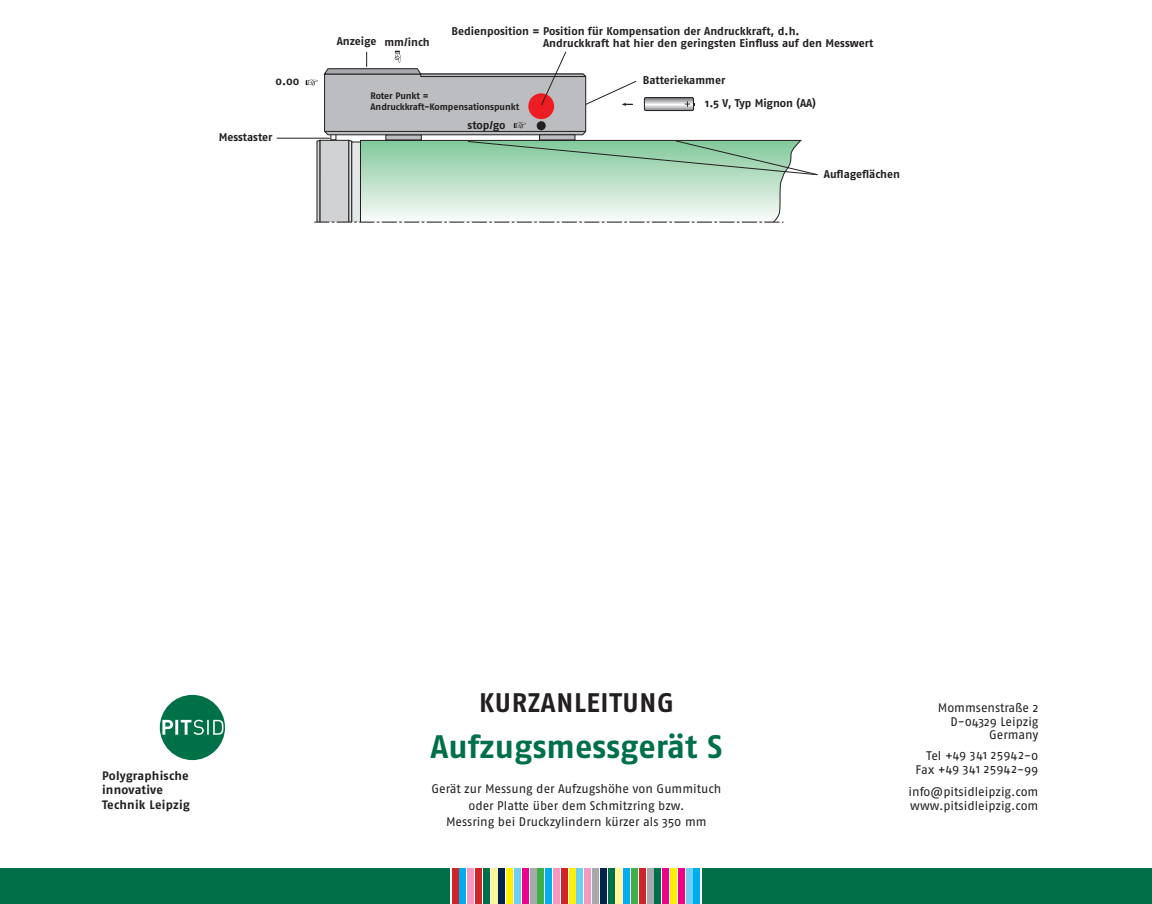
<style>
.page{position:relative;width:1152px;height:904px;background:#fff}
.page>*{position:absolute;margin:0;border:0;box-sizing:border-box;transform-origin:0 0}
.t1{font:700 32.5px "Fago Pro";color:#007049}
.t2{font:700 26.88px "Fago Pro";letter-spacing:.025em;color:#231f20}
.t3{font:12.5px/13.8px "Fago Pro";color:#231f20;text-align:right}
.t4{font:700 12.25px/14.5px "Fago Pro";letter-spacing:.015em;color:#231f20}
.t5{font:700 11.25px/11.9px "Fago Pro";color:#231f20}
.t6{font:700 9.38px/11.5px "Fago Pro";letter-spacing:-.01em;color:#231f20}
</style>
<div class="page">
<div style="left:0;top:868px;width:1152px;height:36px;background:#007049"></div>
<svg style="left:450px;top:868px;width:252px;height:36px;background:#c5c5bf"></svg>
<div style="left:694px;top:868px;width:6px;height:36px;background:#00aeef"></div>
<div style="left:686px;top:868px;width:6px;height:36px;background:#6bcff6"></div>
<div style="left:678px;top:868px;width:6px;height:36px;background:#ed028c"></div>
<div style="left:670px;top:868px;width:6px;height:36px;background:#fff101"></div>
<div style="left:662px;top:868px;width:7px;height:36px;background:#ed028c"></div>
<div style="left:655px;top:868px;width:6px;height:36px;background:#007049"></div>
<div style="left:647px;top:868px;width:6px;height:36px;background:#a8a9ad"></div>
<div style="left:639px;top:868px;width:6px;height:36px;background:#d1232a"></div>
<div style="left:631px;top:868px;width:6px;height:36px;background:#40ae49"></div>
<div style="left:623px;top:868px;width:7px;height:36px;background:#00aeef"></div>
<div style="left:616px;top:868px;width:6px;height:36px;background:#fff79a"></div>
<div style="left:608px;top:868px;width:6px;height:36px;background:#007049"></div>
<div style="left:600px;top:868px;width:6px;height:36px;background:#00254c"></div>
<div style="left:592px;top:868px;width:6px;height:36px;background:#a8a9ad"></div>
<div style="left:584px;top:868px;width:7px;height:36px;background:#f499c2"></div>
<div style="left:577px;top:868px;width:6px;height:36px;background:#6bcff6"></div>
<div style="left:569px;top:868px;width:6px;height:36px;background:#fff101"></div>
<div style="left:561px;top:868px;width:6px;height:36px;background:#d1232a"></div>
<div style="left:553px;top:868px;width:6px;height:36px;background:#f499c2"></div>
<div style="left:545px;top:868px;width:7px;height:36px;background:#00aeef"></div>
<div style="left:538px;top:868px;width:6px;height:36px;background:#40ae49"></div>
<div style="left:530px;top:868px;width:6px;height:36px;background:#a8a9ad"></div>
<div style="left:522px;top:868px;width:6px;height:36px;background:#ed028c"></div>
<div style="left:514px;top:868px;width:6px;height:36px;background:#6bcff6"></div>
<div style="left:506px;top:868px;width:7px;height:36px;background:#fff101"></div>
<div style="left:499px;top:868px;width:6px;height:36px;background:#00254c"></div>
<div style="left:491px;top:868px;width:6px;height:36px;background:#fff79a"></div>
<div style="left:483px;top:868px;width:6px;height:36px;background:#007049"></div>
<div style="left:475px;top:868px;width:6px;height:36px;background:#d1232a"></div>
<div style="left:467px;top:868px;width:7px;height:36px;background:#f499c2"></div>
<div style="left:460px;top:868px;width:6px;height:36px;background:#00aeef"></div>
<div style="left:452px;top:868px;width:6px;height:36px;background:#d1232a"></div>
<div style="left:160px;top:695px;width:65px;height:65px;background:#007049;border-radius:50%"></div>
<svg style="left:162px;top:719px;width:61px;height:15px"></svg>
<hr style="left:277px;top:138px;width:53px;height:1px;background:#231f20">
<svg style="left:306px;top:51px;width:512px;height:172px"></svg>
<p class="t5" style="left:337px;top:35px;width:41px">Anzeige</p>
<p class="t5" style="left:384px;top:36px;width:47px">mm/inch</p>
<p class="t5" style="left:543px;top:25px;width:332px;text-indent:-92px">Bedienposition = Position für Kompensation der Andruckkraft, d.h.<br>Andruckkraft hat hier den geringsten Einfluss auf den Messwert</p>
<p class="t5" style="left:276px;top:75px;width:25px">0.00</p>
<p class="t5" style="left:643px;top:75px;width:84px">Batteriekammer</p>
<p class="t5" style="left:467px;top:119px;width:40px">stop/go</p>
<p class="t6" style="left:370px;top:90px;width:150px">Roter Punkt =<br>Andruckkraft-Kompensationspunkt</p>
<p class="t5" style="left:705px;top:97px;width:112px">1.5 V, Typ Mignon (AA)</p>
<p class="t5" style="left:219px;top:131px;width:55px">Messtaster</p>
<p class="t5" style="left:824px;top:168px;width:78px">Auflageflächen</p>
<p class="t4" style="left:102px;top:768px;width:89px">Polygraphische innovative<br>Technik Leipzig</p>
<h2 class="t2" style="left:479px;top:686px;width:196px">KURZANLEITUNG</h2>
<h1 class="t1" style="left:430px;top:727px;width:293px">Aufzugsmessgerät S</h1>
<p class="t3" style="left:431px;top:781px;width:291px;line-height:16.2px;text-align:center">Gerät zur Messung der Aufzugshöhe von Gummituch oder Platte über dem Schmitzring bzw.<br>Messring bei Druckzylindern kürzer als 350 mm</p>
<p class="t3" style="left:938px;top:700px;width:102px">Mommsenstraße 2<br>D-04329 Leipzig<br>Germany</p>
<p class="t3" style="left:915px;top:747px;width:124px">Tel +49 341 25942-0<br>Fax +49 341 25942-99</p>
<p class="t3" style="left:908px;top:784px;width:131px;text-align:left">info@pitsidleipzig.com www.pitsidleipzig.com</p>
</div>
